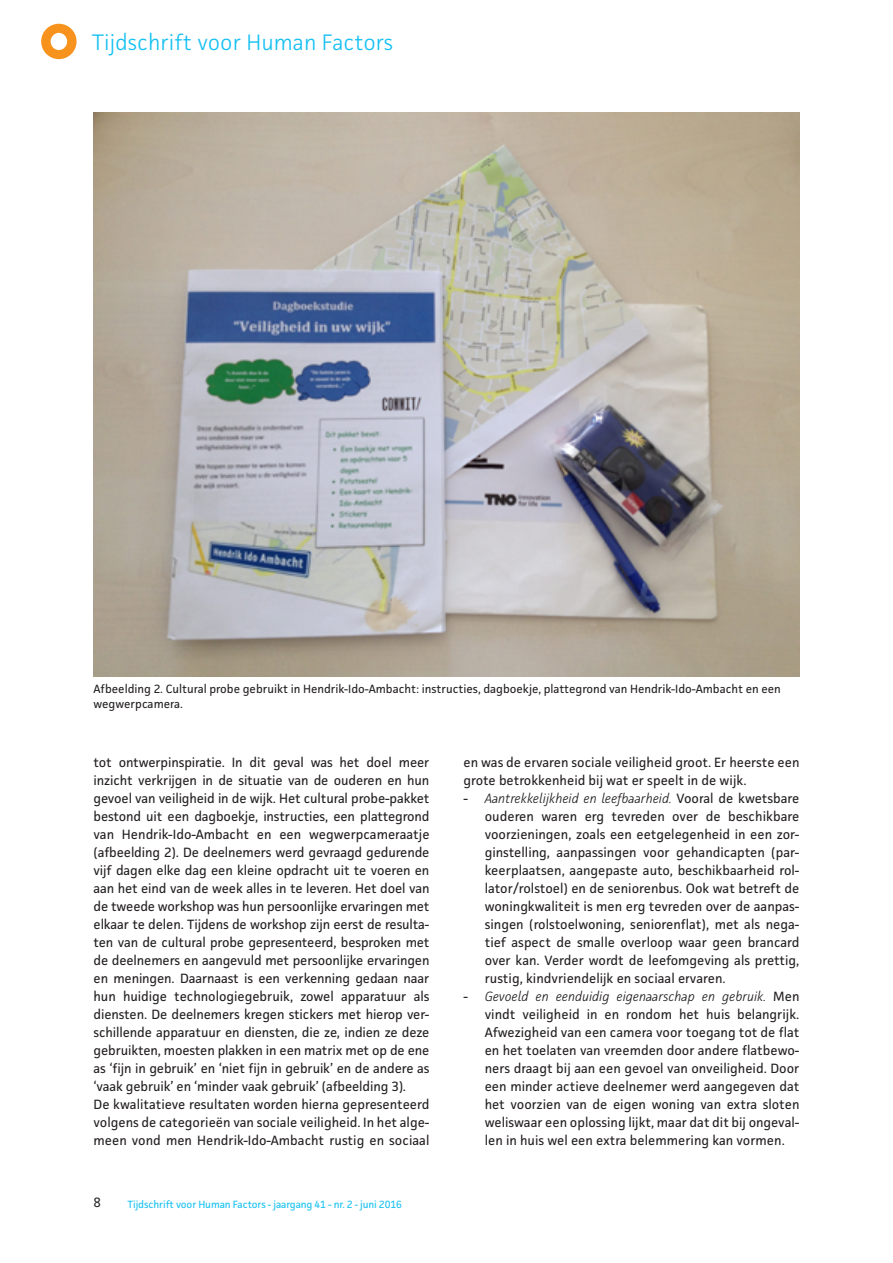
<style>
.page{position:relative;width:893px;height:1263px;background:#fff}
.page>*{position:absolute;margin:0;border:0;box-sizing:border-box;transform-origin:0 0}
.t1{font:300 22.5px "Facit";color:#15c0f2}
.t2{font:13.5px/18px "Facit";letter-spacing:-.01em;color:#231f20}
.t3{font:12px/15px "Facit";color:#231f20}
.t4{font:10.5px "Facit";letter-spacing:-.01em;color:#15c0f2}
.s1{font-weight:300;font-style:italic}
</style>
<div class="page">
<svg style="left:41px;top:24px;width:36px;height:35px"></svg>
<img style="left:94px;top:112px;width:705px;height:565px">
<h1 class="t1" style="left:92px;top:28px;width:303px">Tijdschrift voor Human Factors</h1>
<p class="t3" style="left:94px;top:681px;width:689px">Afbeelding 2. Cultural probe gebruikt in Hendrik-Ido-Ambacht: instructies, dagboekje, plattegrond van Hendrik-Ido-Ambacht en een wegwerpcamera.</p>
<p class="t2" style="left:94px;top:753px;width:338px">tot ontwerpinspiratie. In dit geval was het doel meer inzicht verkrijgen in de situatie van de ouderen en hun gevoel van veiligheid in de wijk. Het cultural probe-pakket bestond uit een dagboekje, instructies, een plattegrond van Hendrik-Ido-Ambacht en een wegwerpcameraatje (afbeelding 2). De deelnemers werd gevraagd gedurende vijf dagen elke dag een kleine opdracht uit te voeren en aan het eind van de week alles in te leveren. Het doel van de tweede workshop was hun persoonlijke ervaringen met elkaar te delen. Tijdens de workshop zijn eerst de resulta&shy;ten van de cultural probe gepresenteerd, besproken met de deelnemers en aangevuld met persoonlijke ervaringen en meningen. Daarnaast is een verkenning gedaan naar hun huidige technologiegebruik, zowel apparatuur als diensten. De deelnemers kregen stickers met hierop ver&shy;schillende apparatuur en diensten, die ze, indien ze deze gebruikten, moesten plakken in een matrix met op de ene as ‘fijn in gebruik’ en ‘niet fijn in gebruik’ en de andere as ‘vaak gebruik’ en ‘minder vaak gebruik’ (afbeelding 3).<br>De kwalitatieve resultaten worden hierna gepresenteerd volgens de categorieën van sociale veiligheid. In het alge&shy;meen vond men Hendrik-Ido-Ambacht rustig en sociaal</p>
<p class="t2" style="left:463px;top:753px;width:337px">en was de ervaren sociale veiligheid groot. Er heerste een grote betrokkenheid bij wat er speelt in de wijk.</p>
<p class="t2" style="left:485px;top:789px;width:316px;text-align:justify;text-indent:-21px">- <span class="s1">Aantrekkelijkheid en leefbaarheid.</span> Vooral de kwetsbare ouderen waren erg tevreden over de beschikbare voorzieningen, zoals een eetgelegenheid in een zor&shy;ginstelling, aanpassingen voor gehandicapten (par&shy;keerplaatsen, aangepaste auto, beschikbaarheid rol&shy;lator/rolstoel) en de seniorenbus. Ook wat betreft de woningkwaliteit is men erg tevreden over de aanpas&shy;singen (rolstoelwoning, seniorenflat), met als nega&shy;tief aspect de smalle overloop waar geen brancard over kan. Verder wordt de leefomgeving als prettig, rustig, kindvriendelijk en sociaal ervaren.</p>
<p class="t2" style="left:485px;top:987px;width:316px;text-align:justify;text-indent:-21px">- <span class="s1">Gevoeld en eenduidig eigenaarschap en gebruik.</span> Men vindt veiligheid in en rondom het huis belangrijk.<br>Afwezigheid van een camera voor toegang tot de flat en het toelaten van vreemden door andere flatbewo&shy;ners draagt bij aan een gevoel van onveiligheid. Door een minder actieve deelnemer werd aangegeven dat het voorzien van de eigen woning van extra sloten weliswaar een oplossing lijkt, maar dat dit bij ongeval&shy;len in huis wel een extra belemmering kan vormen.</p>
<p class="t2" style="left:94px;top:1193px;width:9px">8</p>
<p class="t4" style="left:128px;top:1197px;width:276px">Tijdschrift voor Human Factors - jaargang 41 - nr. 2 - juni 2016</p>
</div>
